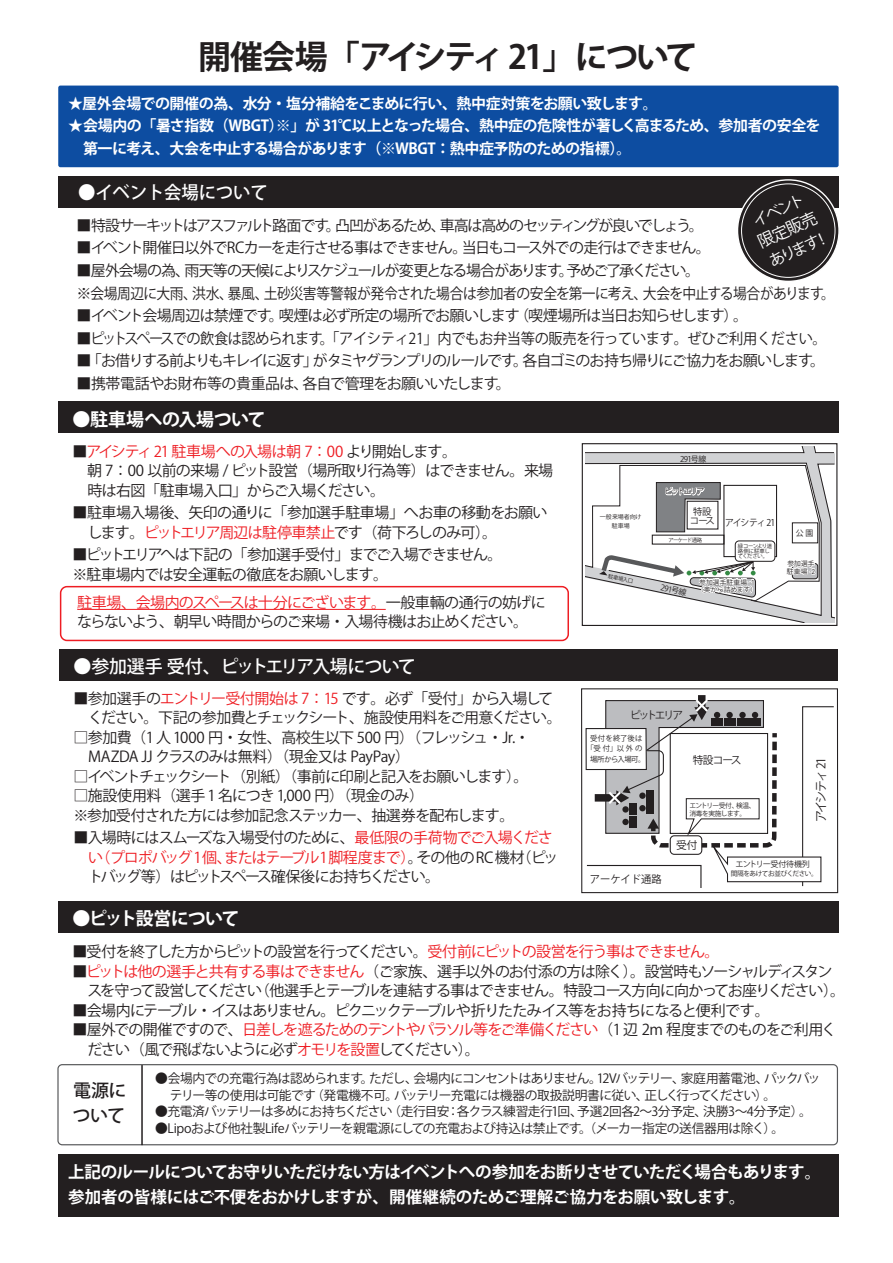
<style>
.page{position:relative;width:893px;height:1263px;background:#fff}
.page>*{position:absolute;margin:0;border:0;box-sizing:border-box;transform-origin:0 0}
.t1{font:700 33px "Koz Go Pr 6 N";letter-spacing:-.08em;color:#231f20}
.t2{font:500 18px "Koz Go Pr 6 N";letter-spacing:-.055em;color:#fff}
.t3{font:700 18px "Koz Go Pr 6 N";letter-spacing:-.035em;color:#fff}
.t4{font:500 18px "Koz Go Pr 6 N";letter-spacing:-.015em;color:#fff}
.t5{font:700 18px "Koz Go Pr 6 N";letter-spacing:-.06em;color:#fff}
.t6{font:500 18px/25.5px "Koz Go Pr 6 N";letter-spacing:-.02em;color:#231f20}
.t7{font:700 16.5px/24.9px "Koz Go Pr 6 N";letter-spacing:-.04em;color:#fff}
.t8{font:16.5px "Koz Go Pr 6 N";color:#fff}
.t9{font:15.3px "Koz Go Pr 6 N";color:#fff}
.t10{font:15px/19.5px "Koz Go Pr 6 N";letter-spacing:-.065em;color:#231f20}
.t11{font:700 15px/22.5px "Koz Go Pr 6 N";letter-spacing:-.035em;color:#fff}
.t12{font:15px/19.5px "Koz Go Pr 6 N";letter-spacing:-.04em;color:#231f20}
.t13{font:15px/19.5px "Koz Go Pr 6 N";letter-spacing:-.035em;color:#231f20}
.t14{font:15px/19.5px "Koz Go Pr 6 N";letter-spacing:-.045em;color:#231f20}
.t15{font:15px "Koz Go Pr 6 N";letter-spacing:-.025em;color:#231f20}
.t16{font:15px "Koz Go Pr 6 N";letter-spacing:-.095em;color:#231f20}
.t17{font:15px "Koz Go Pr 6 N";letter-spacing:-.115em;color:#231f20}
.t18{font:15px "Koz Go Pr 6 N";letter-spacing:-.085em;color:#231f20}
.t19{font:15px "Koz Go Pr 6 N";letter-spacing:-.07em;color:#ee1d23}
.t20{font:12.75px/16.5px "Koz Go Pr 6 N";letter-spacing:-.05em;color:#231f20}
.t21{font:12px "Koz Go Pr 6 N";letter-spacing:-.175em;color:#231f20}
.t22{font:10.65px "Koz Go Pr 6 N";letter-spacing:-.18em;color:#231f20}
.t23{font:10.5px "Koz Go Pro";color:#231f20}
.t24{font:9.3px "Koz Go Pr 6 N";letter-spacing:-.11em;color:#231f20;scale:.94 1}
.t25{font:9.3px/9.3px "Koz Go Pr 6 N";letter-spacing:-.11em;color:#231f20;text-align:center}
.t26{font:8.1px "Koz Go Pr 6 N";letter-spacing:-.055em;color:#231f20}
.t27{font:7.95px "Koz Go Pr 6 N";letter-spacing:-.16em;color:#231f20}
.t28{font:7.5px/10.5px "Koz Go Pr 6 N";letter-spacing:-.005em;color:#231f20;text-align:center}
.t29{font:6.75px/8.1px "Koz Go Pr 6 N";letter-spacing:-.08em;color:#231f20}
.t30{font:6.75px/7.5px "Koz Go Pr 6 N";letter-spacing:.01em;color:#231f20;text-align:center}
.t31{font:6.75px "Koz Go Pr 6 N";letter-spacing:-.07em;color:#231f20}
.t32{font:6.75px/7.5px "Koz Go Pr 6 N";letter-spacing:-.045em;color:#231f20}
.t33{font:6px/9px "Koz Go Pr 6 N";letter-spacing:-.005em;color:#231f20;text-align:center}
.t34{font:5.4px/5.4px "Koz Go Pr 6 N";letter-spacing:-.035em;color:#231f20}
.t35{font:5.4px "Koz Go Pr 6 N";letter-spacing:-.105em;color:#231f20}
.t36{font:5.4px "Koz Go Pr 6 N";letter-spacing:-.07em;color:#231f20}
.s1{color:#231f20}
.s2{color:#ee1d23}
</style>
<div class="page">
<div style="left:58px;top:901px;width:781px;height:32px;background:#231f20"></div>
<div style="left:58px;top:402px;width:781px;height:31px;background:#231f20"></div>
<hr style="left:77px;top:609px;width:309px;height:1px;background:#ee1d23">
<div style="left:60px;top:586px;width:509px;height:55px;border:2px solid #ee1d23;border-radius:6px"></div>
<div style="left:582px;top:443px;width:255px;height:183px;border:1px solid #231f20"></div>
<svg style="left:585px;top:446px;width:249px;height:177px"></svg>
<div style="left:59px;top:649px;width:779px;height:32px;background:#231f20"></div>
<svg style="left:649px;top:893px;width:130px;height:324px"></svg>
<div style="left:581px;top:688px;width:257px;height:205px;border:1px solid #231f20"></div>
<div style="left:698px;top:695px;width:7px;height:14px;background:#231f20"></div>
<svg style="left:586px;top:697px;width:248px;height:191px"></svg>
<div style="left:57px;top:1064px;width:781px;height:81px;border:1px solid #57585a;border-radius:4px"></div>
<hr style="left:141px;top:1065px;width:2px;height:80px;background:#231f20">
<div style="left:58px;top:176px;width:781px;height:31px;background:#231f20"></div>
<div style="left:737px;top:180px;width:102px;height:101px;background:#231f20;border-radius:50%"></div>
<div style="left:58px;top:86px;width:781px;height:81px;background:#0d4da1;border-radius:2px"></div>
<div style="left:59px;top:1154px;width:780px;height:62px;background:#231f20"></div>
<h1 class="t1" style="left:198px;top:39px;width:501px">開催会場「アイシティ 21」について</h1>
<p class="t11" style="left:68px;top:92px;width:591px">★屋外会場での開催の為、水分・塩分補給をこまめに行い、熱中症対策をお願い致します。</p>
<p class="t11" style="left:83px;top:115px;width:739px;text-indent:-15px">★会場内の「暑さ指数（WBGT）※」が 31℃以上となった場合、熱中症の危険性が著しく高まるため、参加者の安全を第一に考え、大会を中止する場合があります（※WBGT：熱中症予防のための指標）。</p>
<p class="t4" style="left:78px;top:182px;width:191px">●イベント会場について</p>
<p class="t17" style="left:77px;top:217px;width:629px">■特設サーキットはアスファルト路面です。凸凹があるため、車高は高めのセッティングが良いでしょう。</p>
<p class="t10" style="left:77px;top:239px;width:636px">■イベント開催日以外でRCカーを走行させる事はできません。当日もコース外での走行はできません。</p>
<p class="t10" style="left:77px;top:260px;width:760px;line-height:22.5px">■屋外会場の為、雨天等の天候によりスケジュールが変更となる場合があります。予めご了承ください。<br>※会場周辺に大雨、洪水、暴風、土砂災害等警報が発令された場合は参加者の安全を第一に考え、大会を中止する場合があります。</p>
<p class="t10" style="left:77px;top:306px;width:673px">■イベント会場周辺は禁煙です。喫煙は必ず所定の場所でお願いします（喫煙場所は当日お知らせします）。</p>
<p class="t15" style="left:77px;top:330px;width:752px">■ピットスペースでの飲食は認められます。「アイシティ21」内でもお弁当等の販売を行っています。ぜひご利用ください。</p>
<p class="t16" style="left:77px;top:352px;width:750px">■「お借りする前よりもキレイに返す」がタミヤグランプリのルールです。各自ゴミのお持ち帰りにご協力をお願いします。</p>
<p class="t12" style="left:77px;top:374px;width:436px">■携帯電話やお財布等の貴重品は、各自で管理をお願いいたします。</p>
<p class="t9" style="left:750px;top:214px;width:57px;rotate:-25deg">イベント</p>
<p class="t8" style="left:755px;top:235px;width:65px;rotate:-25deg">限定販売</p>
<p class="t9" style="left:766px;top:255px;width:60px;rotate:-25deg">あります!</p>
<p class="t3" style="left:73px;top:409px;width:194px">●駐車場への入場ついて</p>
<p class="t19" style="left:73px;top:443px;width:386px"><span class="s1">■</span>アイシティ21 駐車場への入場は朝 7：00 <span class="s1">より開始します。</span></p>
<p class="t10" style="left:73px;top:461px;width:482px">　朝 7：00 以前の来場 / ピット設営（場所取り行為等）はできません。来場</p>
<p class="t10" style="left:87px;top:481px;width:299px">時は右図「駐車場入口」からご入場ください。</p>
<p class="t14" style="left:87px;top:503px;width:462px;text-indent:-15px">■駐車場入場後、矢印の通りに「参加選手駐車場」へお車の移動をお願いします。<span class="s2">ピットエリア周辺は駐停車禁止</span>です（荷下ろしのみ可）。</p>
<p class="t10" style="left:73px;top:545px;width:432px">■ピットエリアへは下記の「参加選手受付」までご入場できません。※駐車場内では安全運転の徹底をお願いします。</p>
<p class="t10" style="left:77px;top:593px;width:470px"><span class="s2">駐車場、会場内のスペースは十分にございます。</span>一般車輛の通行の妨げにならないよう、朝早い時間からのご来場・入場待機はお止めください。</p>
<p class="t2" style="left:73px;top:656px;width:344px">●参加選手 受付、ピットエリア入場について</p>
<p class="t10" style="left:88px;top:689px;width:475px;text-indent:-15px">■参加選手の<span class="s2">エントリー受付開始は 7：15</span> です。必ず「受付」から入場してください。下記の参加費とチェックシート、施設使用料をご用意ください。</p>
<p class="t13" style="left:88px;top:728px;width:443px;text-indent:-15px">□参加費（1 人 1000 円・女性、高校生以下 500 円）（フレッシュ・Jr.・<br>MAZDA JJ クラスのみは無料）（現金又は PayPay）</p>
<p class="t18" style="left:73px;top:768px;width:456px">□イベントチェックシート（別紙）（事前に印刷と記入をお願いします）。</p>
<p class="t12" style="left:73px;top:786px;width:442px">□施設使用料（選手 1 名につき 1,000 円）（現金のみ）<br>※参加受付された方には参加記念ステッカー、抽選券を配布します。</p>
<p class="t10" style="left:88px;top:828px;width:472px;text-indent:-15px">■入場時にはスムーズな入場受付のために、<span class="s2">最低限の手荷物でご入場ください（プロポバッグ1個、またはテーブル1脚程度まで）</span>。その他のRC機材（ピットバッグ等）はピットスペース確保後にお持ちください。</p>
<p class="t27" style="left:680px;top:454px;width:28px">291号線</p>
<p class="t33" style="left:600px;top:512px;width:43px">一般来場者向け駐車場</p>
<p class="t36" style="left:609px;top:573px;width:27px;rotate:12deg">駐車場入口</p>
<p class="t27" style="left:665px;top:487px;width:42px">ピットエリア</p>
<p class="t25" style="left:690px;top:507px;width:27px">特設コース</p>
<p class="t24" style="left:725px;top:517px;width:55px">アイシティ 21</p>
<p class="t35" style="left:669px;top:537px;width:35px">アーケード通路</p>
<p class="t34" style="left:738px;top:543px;width:36px">緑コーンより道路側に駐車してください。</p>
<p class="t30" style="left:697px;top:578px;width:61px">参加選手駐車場 -1（奥から詰めます）</p>
<p class="t27" style="left:662px;top:583px;width:28px;rotate:12deg">291号線</p>
<p class="t27" style="left:796px;top:529px;width:19px">公 園</p>
<p class="t32" style="left:787px;top:560px;width:30px">参加選手駐車場 -2</p>
<p class="t22" style="left:630px;top:709px;width:55px">ピットエリア</p>
<p class="t28" style="left:586px;top:733px;width:61px">受付を終了後は「受付」以外の場所から入場可。</p>
<p class="t22" style="left:693px;top:754px;width:50px">特設コース</p>
<p class="t29" style="left:689px;top:801px;width:68px">エントリー受付、検温、消毒を実施します。</p>
<p class="t22" style="left:676px;top:839px;width:23px">受付</p>
<p class="t21" style="left:814px;top:822px;width:67px;rotate:-90deg">アイシティ 21</p>
<p class="t23" style="left:590px;top:872px;width:74px">アーケイド通路</p>
<p class="t26" style="left:735px;top:859px;width:76px">エントリー受付待機列</p>
<p class="t31" style="left:731px;top:870px;width:89px">間隔をあけてお並びください。</p>
<p class="t5" style="left:72px;top:908px;width:168px">●ピット設営について</p>
<p class="t10" style="left:72px;top:942px;width:649px">■受付を終了した方からピットの設営を行ってください。<span class="s2">受付前にピットの設営を行う事はできません。</span></p>
<p class="t10" style="left:87px;top:962px;width:759px;text-indent:-15px">■<span class="s2">ピットは他の選手と共有する事はできません</span>（ご家族、選手以外のお付添の方は除く）。設営時もソーシャルディスタンスを守って設営してください（他選手とテーブルを連結する事はできません。特設コース方向に向かってお座りください）。</p>
<p class="t10" style="left:72px;top:1001px;width:699px">■会場内にテーブル・イスはありません。ピクニックテーブルや折りたたみイス等をお持ちになると便利です。</p>
<p class="t10" style="left:87px;top:1020px;width:751px;text-indent:-15px">■屋外での開催ですので、<span class="s2">日差しを遮るためのテントやパラソル等をご準備ください</span>（1 辺 2m 程度までのものをご利用ください（風で飛ばないように必ず<span class="s2">オモリを設置</span>してください）。</p>
<p class="t6" style="left:73px;top:1078px;width:56px">電源について</p>
<p class="t20" style="left:170px;top:1070px;width:652px;text-indent:-15px">●会場内での充電行為は認められます。ただし、会場内にコンセントはありません。12Vバッテリー、家庭用蓄電池、パックバッテリー等の使用は可能です（発電機不可。バッテリー充電には機器の取扱説明書に従い、正しく行ってください）。</p>
<p class="t20" style="left:155px;top:1103px;width:658px">●充電済バッテリーは多めにお持ちください（走行目安：各クラス練習走行1回、予選2回各2～3分予定、決勝3～4分予定）。</p>
<p class="t20" style="left:155px;top:1120px;width:631px">●Lipoおよび他社製Lifeバッテリーを親電源にしての充電および持込は禁止です。（メーカー指定の送信器用は除く）。</p>
<p class="t7" style="left:68px;top:1159px;width:755px">上記のルールについてお守りいただけない方はイベントへの参加をお断りさせていただく場合もあります。参加者の皆様にはご不便をおかけしますが、開催継続のためご理解ご協力をお願い致します。</p>
</div>
